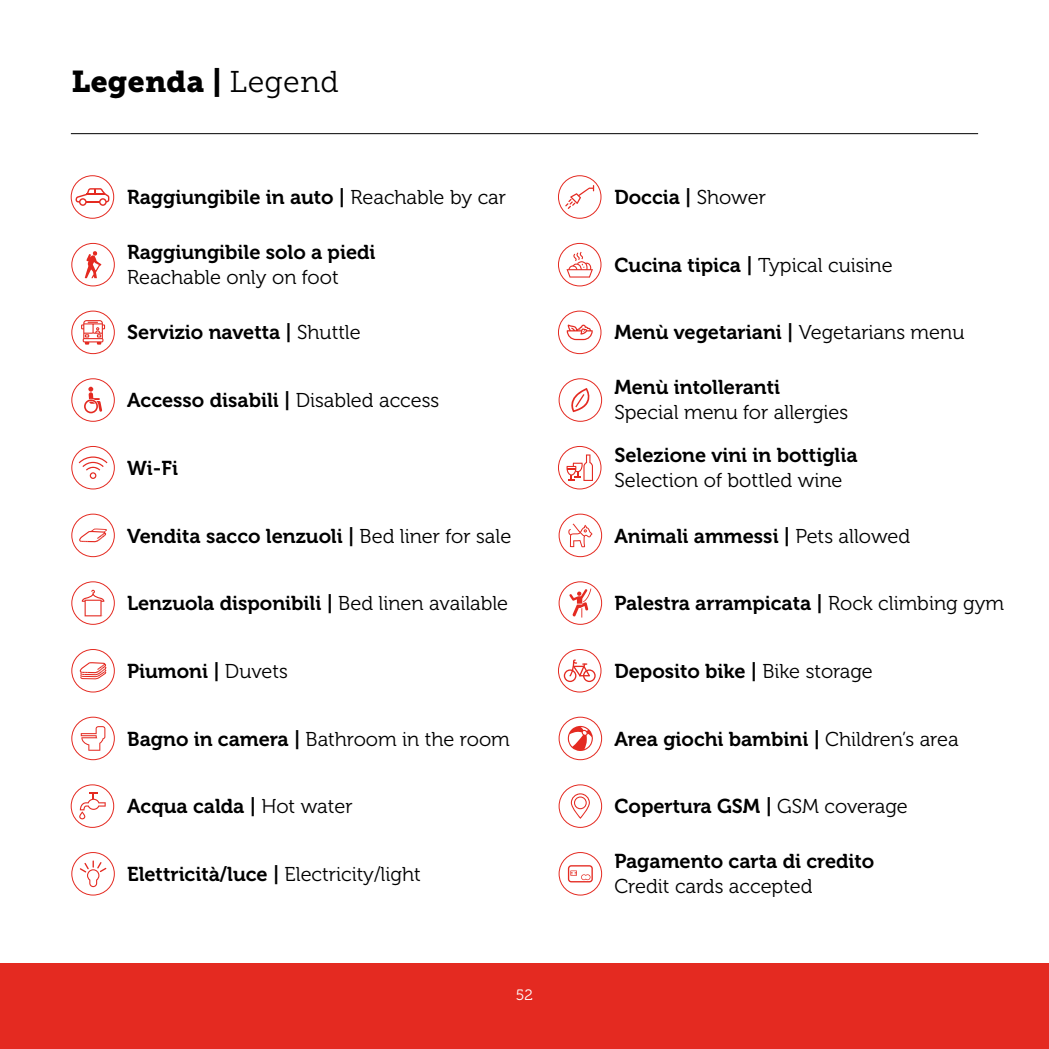
<style>
.page{position:relative;width:1049px;height:1049px;background:#fff}
.page>*{position:absolute;margin:0;border:0;box-sizing:border-box;transform-origin:0 0}
.t1{font:30px "Museo Slab 900";letter-spacing:.01em;color:#000}
.t2{font:20px "Museo 700";color:#000}
.t3{font:20px "Museo 300";color:#000}
.t4{font:15px "Museo 300";color:#fff}
.s1{font-family:"Museo Slab 300"}
.s2{font-family:"Museo 300"}
.s3{font-family:"Museo 700"}
</style>
<div class="page">
<div style="left:0;top:964px;width:1049px;height:85px;background:#e42a21"></div>
<div style="left:71px;top:175px;width:43px;height:44px;border:1px solid #e42a21;border-radius:50%"></div>
<svg style="left:76px;top:188px;width:33px;height:18px"></svg>
<div style="left:71px;top:243px;width:44px;height:43px;border:1px solid #e42a21;border-radius:50%"></div>
<svg style="left:85px;top:251px;width:16px;height:27px"></svg>
<div style="left:71px;top:311px;width:44px;height:43px;border:1px solid #e42a21;border-radius:50%"></div>
<svg style="left:81px;top:320px;width:24px;height:25px"></svg>
<div style="left:71px;top:378px;width:44px;height:44px;border:1px solid #e42a21;border-radius:50%"></div>
<svg style="left:84px;top:387px;width:18px;height:26px"></svg>
<div style="left:71px;top:446px;width:44px;height:43px;border:1px solid #e42a21;border-radius:50%"></div>
<svg style="left:79px;top:456px;width:28px;height:22px"></svg>
<div style="left:71px;top:514px;width:44px;height:43px;border:1px solid #e42a21;border-radius:50%"></div>
<svg style="left:79px;top:528px;width:28px;height:14px"></svg>
<div style="left:71px;top:581px;width:44px;height:44px;border:1px solid #e42a21;border-radius:50%"></div>
<svg style="left:82px;top:590px;width:22px;height:26px"></svg>
<div style="left:71px;top:649px;width:44px;height:43px;border:1px solid #e42a21;border-radius:50%"></div>
<svg style="left:80px;top:662px;width:26px;height:17px"></svg>
<div style="left:71px;top:717px;width:44px;height:43px;border:1px solid #e42a21;border-radius:50%"></div>
<svg style="left:81px;top:726px;width:24px;height:25px"></svg>
<div style="left:71px;top:784px;width:43px;height:44px;border:1px solid #e42a21;border-radius:50%"></div>
<svg style="left:79px;top:793px;width:27px;height:26px"></svg>
<div style="left:71px;top:852px;width:44px;height:43px;border:1px solid #e42a21;border-radius:50%"></div>
<svg style="left:80px;top:860px;width:26px;height:28px"></svg>
<div style="left:558px;top:175px;width:43px;height:44px;border:1px solid #e42a21;border-radius:50%"></div>
<svg style="left:565px;top:185px;width:29px;height:24px"></svg>
<div style="left:558px;top:243px;width:43px;height:43px;border:1px solid #e42a21;border-radius:50%"></div>
<svg style="left:566px;top:252px;width:27px;height:26px"></svg>
<div style="left:558px;top:311px;width:43px;height:43px;border:1px solid #e42a21;border-radius:50%"></div>
<svg style="left:567px;top:324px;width:26px;height:16px"></svg>
<div style="left:559px;top:378px;width:43px;height:44px;border:1px solid #e42a21;border-radius:50%"></div>
<svg style="left:571px;top:388px;width:27px;height:24px"></svg>
<div style="left:558px;top:446px;width:43px;height:43px;border:1px solid #e42a21;border-radius:50%"></div>
<svg style="left:566px;top:454px;width:27px;height:27px"></svg>
<div style="left:559px;top:514px;width:43px;height:43px;border:1px solid #e42a21;border-radius:50%"></div>
<svg style="left:568px;top:523px;width:24px;height:24px"></svg>
<div style="left:559px;top:581px;width:43px;height:44px;border:1px solid #e42a21;border-radius:50%"></div>
<svg style="left:569px;top:589px;width:22px;height:28px"></svg>
<div style="left:558px;top:649px;width:43px;height:43px;border:1px solid #e42a21;border-radius:50%"></div>
<svg style="left:564px;top:659px;width:32px;height:23px"></svg>
<div style="left:559px;top:717px;width:43px;height:43px;border:1px solid #e42a21;border-radius:50%"></div>
<svg style="left:568px;top:726px;width:25px;height:25px"></svg>
<div style="left:559px;top:784px;width:43px;height:44px;border:1px solid #e42a21;border-radius:50%"></div>
<svg style="left:571px;top:793px;width:19px;height:26px"></svg>
<div style="left:559px;top:852px;width:43px;height:43px;border:1px solid #e42a21;border-radius:50%"></div>
<svg style="left:568px;top:865px;width:25px;height:17px"></svg>
<hr style="left:71px;top:133px;width:907px;height:1px;background:#000">
<h1 class="t1" style="left:71px;top:64px;width:269px">Legenda | <span class="s1">Legend</span></h1>
<p class="t2" style="left:127px;top:186px;width:380px">Raggiungibile in auto | <span class="s2">Reachable by car</span></p>
<p class="t2" style="left:614px;top:186px;width:153px">Doccia | <span class="s2">Shower</span></p>
<p class="t2" style="left:127px;top:241px;width:250px">Raggiungibile solo a piedi</p>
<p class="t3" style="left:127px;top:267px;width:213px">Reachable only on foot</p>
<p class="t3" style="left:614px;top:254px;width:280px"><span class="s3">Cucina tipica |</span> Typical cuisine</p>
<p class="t2" style="left:127px;top:321px;width:235px">Servizio navetta | <span class="s2">Shuttle</span></p>
<p class="t2" style="left:614px;top:321px;width:351px">Menù vegetariani | <span class="s2">Vegetarians menu</span></p>
<p class="t2" style="left:127px;top:389px;width:314px">Accesso disabili | <span class="s2">Disabled access</span></p>
<p class="t2" style="left:127px;top:457px;width:52px">Wi-Fi</p>
<p class="t2" style="left:614px;top:376px;width:167px">Menù intolleranti</p>
<p class="t3" style="left:614px;top:402px;width:235px">Special menu for allergies</p>
<p class="t2" style="left:614px;top:444px;width:245px">Selezione vini in bottiglia</p>
<p class="t3" style="left:614px;top:470px;width:230px">Selection of bottled wine</p>
<p class="t2" style="left:127px;top:524px;width:386px">Vendita sacco lenzuoli | <span class="s2">Bed liner for sale</span></p>
<p class="t2" style="left:614px;top:524px;width:297px">Animali ammessi | <span class="s2">Pets allowed</span></p>
<p class="t2" style="left:127px;top:592px;width:383px">Lenzuola disponibili | <span class="s2">Bed linen available</span></p>
<p class="t2" style="left:614px;top:592px;width:391px">Palestra arrampicata | <span class="s2">Rock climbing gym</span></p>
<p class="t2" style="left:127px;top:660px;width:162px">Piumoni | <span class="s2">Duvets</span></p>
<p class="t2" style="left:614px;top:660px;width:260px">Deposito bike | <span class="s2">Bike storage</span></p>
<p class="t3" style="left:127px;top:728px;width:384px"><span class="s3">Bagno in camera |</span> Bathroom in the room</p>
<p class="t2" style="left:614px;top:727px;width:346px">Area giochi bambini | <span class="s2">Children’s area</span></p>
<p class="t2" style="left:127px;top:795px;width:227px">Acqua calda | <span class="s2">Hot water</span></p>
<p class="t2" style="left:614px;top:795px;width:295px">Copertura GSM | <span class="s2">GSM coverage</span></p>
<p class="t2" style="left:127px;top:863px;width:295px">Elettricità/luce | <span class="s2">Electricity/light</span></p>
<p class="t4" style="left:516px;top:986px;width:19px">52</p>
<p class="t2" style="left:614px;top:850px;width:261px">Pagamento carta di credito</p>
<p class="t3" style="left:614px;top:876px;width:200px">Credit cards accepted</p>
</div>
